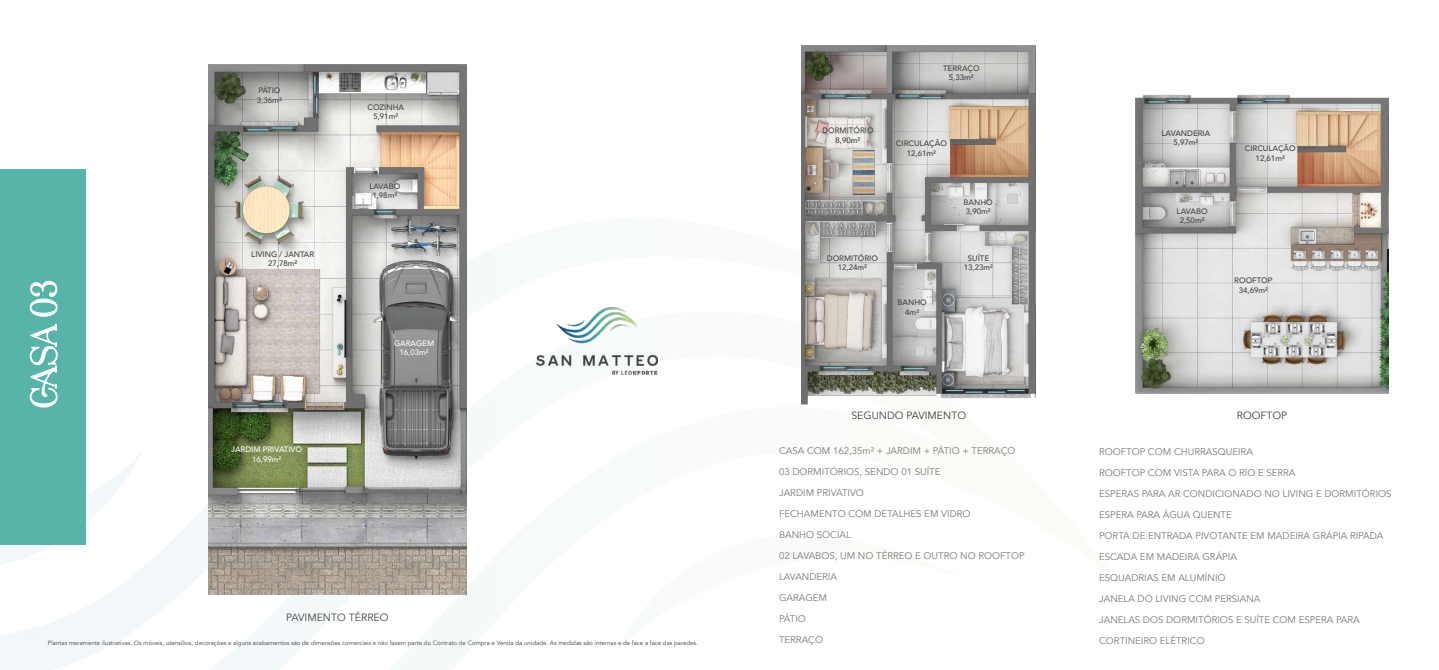
<style>
.page{position:relative;width:1439px;height:670px;background:#fff}
.page>*{position:absolute;margin:0;border:0;box-sizing:border-box;transform-origin:0 0}
.t1{font:36.23px "Karatone";color:#fff}
.t2{font:10.5px "Avenir";color:#424142}
.t3{font:9.62px/21px "Avenir";color:#797979}
.t4{font:500 7.88px/9.5px "Avenir";color:#424142;text-align:center}
.t5{font:500 7.88px/9.5px "Avenir";color:#fff;text-align:center}
.t6{font:6.12px "Avenir";color:#424142}
</style>
<div class="page">
<img style="left:0;top:220px;width:658px;height:450px">
<img style="left:208px;top:64px;width:258px;height:530px">
<div style="left:0;top:169px;width:85px;height:375px;background:#58b4a8"></div>
<svg style="left:30px;top:280px;width:28px;height:128px"></svg>
<img style="left:536px;top:308px;width:121px;height:68px">
<img style="left:801px;top:45px;width:235px;height:360px">
<img style="left:1135px;top:94px;width:253px;height:300px">
<h1 class="t1" style="left:14px;top:408px;width:131px;rotate:-90deg">CASA 03</h1>
<p class="t4" style="left:257px;top:86px;width:26px;text-align:left">PÁTIO<br>3,36m²</p>
<p class="t4" style="left:251px;top:249px;width:65px">LIVING / JANTAR<br>27,78m²</p>
<p class="t4" style="left:367px;top:102px;width:38px">COZINHA<br>5,91m²</p>
<p class="t4" style="left:369px;top:181px;width:32px">LAVABO<br>1,98m²</p>
<p class="t5" style="left:394px;top:338px;width:42px">GARAGEM<br>16,03m²</p>
<p class="t4" style="left:822px;top:125px;width:53px">DORMITÓRIO<br>8,90m²</p>
<p class="t4" style="left:827px;top:253px;width:53px">DORMITÓRIO<br>12,24m²</p>
<p class="t4" style="left:943px;top:63px;width:38px">TERRAÇO<br>5,33m²</p>
<p class="t4" style="left:896px;top:138px;width:52px">CIRCULAÇÃO<br>12,61m²</p>
<p class="t4" style="left:897px;top:297px;width:31px">BANHO<br>4m²</p>
<p class="t4" style="left:963px;top:197px;width:31px;text-align:left">BANHO<br>3,90m²</p>
<p class="t4" style="left:964px;top:253px;width:31px">SUÍTE<br>13,23m²</p>
<p class="t4" style="left:1161px;top:128px;width:50px">LAVANDERIA<br>5,97m²</p>
<p class="t4" style="left:1176px;top:206px;width:32px">LAVABO<br>2,50m²</p>
<p class="t4" style="left:1244px;top:143px;width:52px">CIRCULAÇÃO<br>12,61m²</p>
<p class="t4" style="left:1234px;top:275px;width:40px">ROOFTOP<br>34,69m²</p>
<p class="t2" style="left:851px;top:409px;width:116px">SEGUNDO PAVIMENTO</p>
<p class="t2" style="left:1237px;top:409px;width:52px">ROOFTOP</p>
<p class="t5" style="left:231px;top:444px;width:72px">JARDIM PRIVATIVO<br>16,99m²</p>
<p class="t3" style="left:779px;top:440px;width:247px">CASA COM 162,35m² + JARDIM + PÁTIO + TERRAÇO<br>03 DORMITÓRIOS, SENDO 01 SUÍTE<br>JARDIM PRIVATIVO<br>FECHAMENTO COM DETALHES EM VIDRO<br>BANHO SOCIAL<br>02 LAVABOS, UM NO TÉRREO E OUTRO NO ROOFTOP<br>LAVANDERIA<br>GARAGEM<br>PÁTIO<br>TERRAÇO</p>
<p class="t3" style="left:1099px;top:441px;width:294px">ROOFTOP COM CHURRASQUEIRA<br>ROOFTOP COM VISTA PARA O RIO E SERRA<br>ESPERAS PARA AR CONDICIONADO NO LIVING E DORMITÓRIOS ESPERA PARA ÁGUA QUENTE<br>PORTA DE ENTRADA PIVOTANTE EM MADEIRA GRÁPIA RIPADA ESCADA EM MADEIRA GRÁPIA<br>ESQUADRIAS EM ALUMÍNIO<br>JANELA DO LIVING COM PERSIANA<br>JANELAS DOS DORMITÓRIOS E SUÍTE COM ESPERA PARA CORTINEIRO ELÉTRICO</p>
<p class="t2" style="left:286px;top:611px;width:104px">PAVIMENTO TÉRREO</p>
<p class="t6" style="left:48px;top:639px;width:651px">Plantas meramente ilustrativas. Os móveis, utensílios, decorações e alguns acabamentos são de dimensões comerciais e não fazem parte do Contrato de Compra e Venda da unidade. As medidas são internas e de face a face das paredes.</p>
</div>
